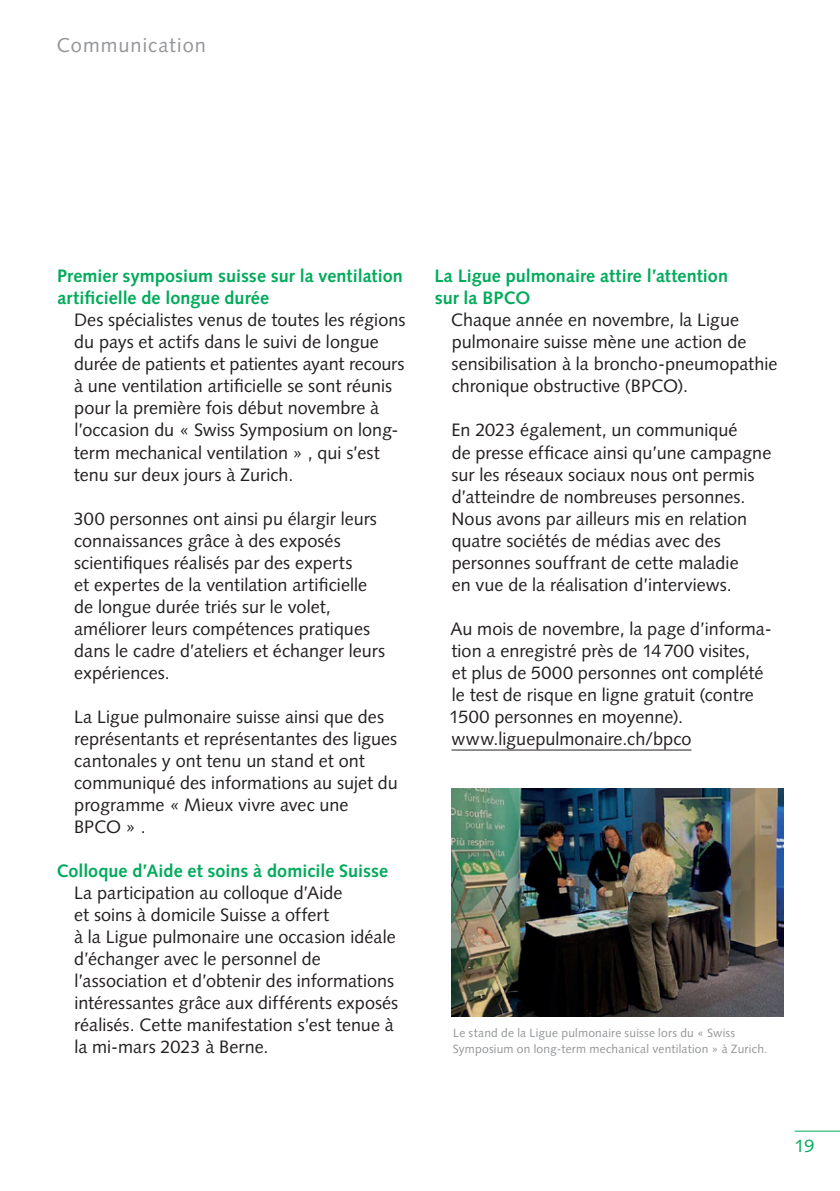
<style>
.page{position:relative;width:840px;height:1191px;background:#fff}
.page>*{position:absolute;margin:0;border:0;box-sizing:border-box;transform-origin:0 0}
.t1{font:20px "Syntax LT Std";letter-spacing:.05em;color:#939598}
.t2{font:18px/22px "Syntax LT Std";color:#231f20}
.t3{font:700 18px/22px "Syntax LT Std";letter-spacing:.005em;color:#00ab5b}
.t4{font:18px "Syntax LT Std";color:#00ab5b}
.t5{font:12px/16px "Syntax LT Std";letter-spacing:.015em;color:#939598}
</style>
<div class="page">
<hr style="left:794px;top:1130px;width:45px;height:1px;background:#00ab5b">
<hr style="left:451px;top:749px;width:240px;height:1px;background:#231f20">
<img style="left:451px;top:788px;width:331px;height:228px">
<p class="t1" style="left:57px;top:33px;width:151px">Communication</p>
<p class="t3" style="left:57px;top:265px;width:347px">Premier symposium suisse sur la ventilation artificielle de longue durée</p>
<p class="t2" style="left:74px;top:309px;width:333px">Des spécialistes venus de toutes les régions du pays et actifs dans le suivi de longue durée de patients et patientes ayant recours à une ventilation artificielle se sont réunis pour la première fois début novembre à l’occasion du « Swiss Symposium on long&shy;term mechanical ventilation » , qui s’est tenu sur deux jours à Zurich.</p>
<p class="t2" style="left:74px;top:507px;width:312px">300 personnes ont ainsi pu élargir leurs connaissances grâce à des exposés scientifiques réalisés par des experts<br>et expertes de la ventilation artificielle de longue durée triés sur le volet, améliorer leurs compétences pratiques dans le cadre d’ateliers et échanger leurs expériences.</p>
<p class="t2" style="left:74px;top:705px;width:325px">La Ligue pulmonaire suisse ainsi que des représentants et représentantes des ligues cantonales y ont tenu un stand et ont communiqué des informations au sujet du programme « Mieux vivre avec une BPCO » .</p>
<p class="t3" style="left:56px;top:859px;width:333px">Colloque d’Aide et soins à domicile Suisse</p>
<p class="t2" style="left:74px;top:881px;width:325px">La participation au colloque d’Aide<br>et soins à domicile Suisse a offert<br>à la Ligue pulmonaire une occasion idéale d’échanger avec le personnel de l’association et d’obtenir des informations intéressantes grâce aux différents exposés réalisés. Cette manifestation s’est tenue à la mi-mars 2023 à Berne.</p>
<p class="t3" style="left:434px;top:265px;width:295px">La Ligue pulmonaire attire l’attention sur la BPCO</p>
<p class="t2" style="left:451px;top:309px;width:327px">Chaque année en novembre, la Ligue pulmonaire suisse mène une action de sensibilisation à la broncho-pneumopathie chronique obstructive (BPCO).</p>
<p class="t2" style="left:451px;top:419px;width:321px">En 2023 également, un communiqué<br>de presse efficace ainsi qu’une campagne sur les réseaux sociaux nous ont permis d’atteindre de nombreuses personnes.<br>Nous avons par ailleurs mis en relation quatre sociétés de médias avec des personnes souffrant de cette maladie<br>en vue de la réalisation d’interviews.</p>
<p class="t2" style="left:449px;top:617px;width:324px">Au mois de novembre, la page d’informa&shy;tion a enregistré près de 14700 visites,<br>et plus de 5000 personnes ont complété le test de risque en ligne gratuit (contre 1500 personnes en moyenne). www.liguepulmonaire.ch/bpco</p>
<p class="t5" style="left:452px;top:1024px;width:316px">Le stand de la Ligue pulmonaire suisse lors du « Swiss<br>Symposium on long-term mechanical ventilation » à Zurich.</p>
<p class="t4" style="left:794px;top:1135px;width:21px">19</p>
</div>
